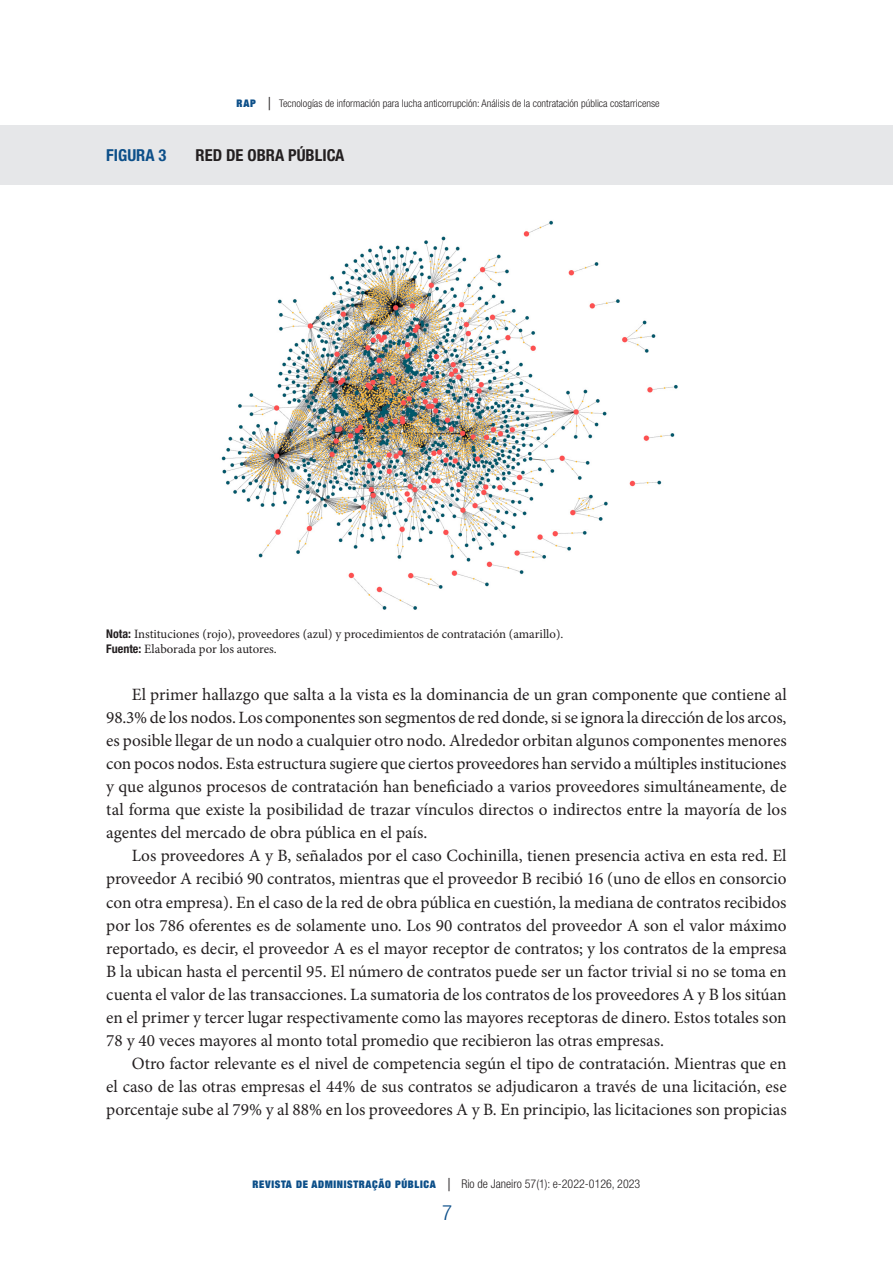
<style>
.page{position:relative;width:893px;height:1263px;background:#fff}
.page>*{position:absolute;margin:0;border:0;box-sizing:border-box;transform-origin:0 0}
.t1{font:300 condensed 21px "Helvetica Neue LT Std";color:#0c4f89}
.t2{font:18px "Times New Roman";color:#000}
.t3{font:17.25px/23.1px "Minion Pro";letter-spacing:-.005em;color:#231f20;text-align:justify}
.t4{font:700 condensed 16.5px "Helvetica Neue LT Std";color:#231f20}
.t5{font:700 condensed 16.5px "Helvetica Neue LT Std";color:#0c4f89}
.t6{font:15px "Times New Roman";color:#000}
.t7{font:12.75px/15.3px "Minion Pro";color:#231f20}
.t8{font:300 condensed 12px "Helvetica Neue LT Std";color:#231f20}
.t9{font:300 condensed 10.5px "Helvetica Neue LT Std";color:#231f20}
.s1{font-family:"Helvetica Neue";font-weight:900;font-stretch:expanded;color:#0c4f89}
.s2{font-size:18px}
.s3{font-family:"Helvetica Neue LT Std";font-weight:700;font-stretch:condensed;font-size:12px}
.s4{font-family:"Helvetica Neue";font-weight:900;font-stretch:expanded;font-size:10.5px;color:#0c4f89}
</style>
<div class="page">
<div style="left:0;top:126px;width:893px;height:59px;background:#e6e7e9"></div>
<img style="left:221px;top:220px;width:457px;height:390px">
<p class="t9" style="left:237px;top:98px;width:425px"><span class="s1">RAP</span> <span class="s2">|</span> Tecnologías de información para lucha anticorrupción: Análisis de la contratación pública costarricense</p>
<p class="t5" style="left:106px;top:145px;width:17px">FIGURA</p>
<p class="t5" style="left:159px;top:145px;width:9px">3</p>
<p class="t4" style="left:196px;top:145px;width:62px">REDDEOBRA</p>
<p class="t4" style="left:288px;top:145px;width:27px">PÚBLICA</p>
<p class="t6" style="left:128px;top:623px;width:543px">Nota: Instituciones (rojo), proveedores (azul) y procedimientos de contratación (amarillo).</p>
<p class="t7" style="left:106px;top:626px;width:459px"><span class="s3">NOTA:</span> Instituciones (rojo), proveedores (azul) y procedimientos de contratación (amarillo).<br><span class="s3">FUENTE:</span> Elaborada por los autores.</p>
<p class="t3" style="left:106px;top:683px;width:682px;text-indent:26px">El primer hallazgo que salta a la vista es la dominancia de un gran componente que contiene al 98.3% de los nodos. Los componentes son segmentos de red donde, si se ignora la dirección de los arcos, es posible llegar de un nodo a cualquier otro nodo. Alrededor orbitan algunos componentes menores con pocos nodos. Esta estructura sugiere que ciertos proveedores han servido a múltiples instituciones y que algunos procesos de contratación han beneficiado a varios proveedores simultáneamente, de tal forma que existe la posibilidad de trazar vínculos directos o indirectos entre la mayoría de los agentes del mercado de obra pública en el país.</p>
<p class="t3" style="left:106px;top:844px;width:682px;text-indent:26px">Los proveedores A y B, señalados por el caso Cochinilla, tienen presencia activa en esta red. El proveedor A recibió 90 contratos, mientras que el proveedor B recibió 16 (uno de ellos en consorcio con otra empresa). En el caso de la red de obra pública en cuestión, la mediana de contratos recibidos por los 786 oferentes es de solamente uno. Los 90 contratos del proveedor A son el valor máximo reportado, es decir, el proveedor A es el mayor receptor de contratos; y los contratos de la empresa B la ubican hasta el percentil 95. El número de contratos puede ser un factor trivial si no se toma en cuenta el valor de las transacciones. La sumatoria de los contratos de los proveedores A y B los sitúan en el primer y tercer lugar respectivamente como las mayores receptoras de dinero. Estos totales son 78 y 40 veces mayores al monto total promedio que recibieron las otras empresas.</p>
<p class="t3" style="left:106px;top:1052px;width:682px;text-indent:26px">Otro factor relevante es el nivel de competencia según el tipo de contratación. Mientras que en el caso de las otras empresas el 44% de sus contratos se adjudicaron a través de una licitación, ese porcentaje sube al 79% y al 88% en los proveedores A y B. En principio, las licitaciones son propicias</p>
<p class="t2" style="left:181px;top:705px;width:586px">El primer hallazgo que salta a la vista es la dominancia de un gran componente</p>
<p class="t8" style="left:253px;top:1176px;width:389px"><span class="s4">REVISTA DE ADMINISTRAÇÃO PÚBLICA</span> <span class="s2">|</span> Rio de Janeiro 57(1): e-2022-0126, 2023</p>
<p class="t1" style="left:442px;top:1200px;width:12px">7</p>
</div>
